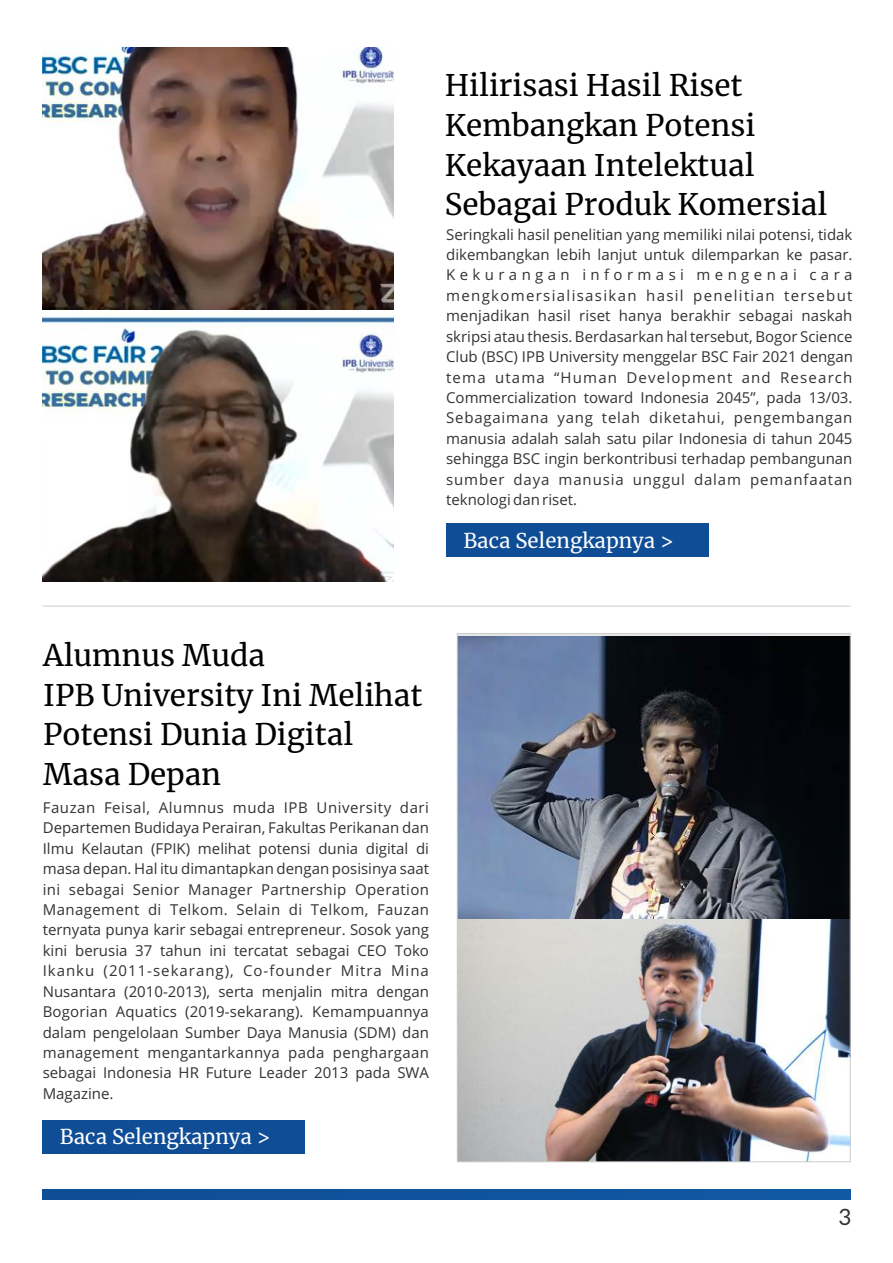
<style>
.page{position:relative;width:893px;height:1263px;background:#fff}
.page>*{position:absolute;margin:0;border:0;box-sizing:border-box;transform-origin:0 0}
.t1{font:29.7px/39.6px "Merriweather";color:#000}
.t2{font:22.5px "Lato";color:#333}
.t3{font:20.4px "Merriweather";color:#fff}
.t4{font:15px/20.4px "Open Sans";color:#333;text-align:justify}
</style>
<div class="page">
<img style="left:43px;top:48px;width:351px;height:262px">
<img style="left:43px;top:316px;width:351px;height:265px">
<div style="left:43px;top:1190px;width:807px;height:9px;background:#10539c"></div>
<hr style="left:43px;top:606px;width:807px;height:1px;background:#ccc">
<img style="left:459px;top:918px;width:389px;height:242px">
<img style="left:459px;top:636px;width:389px;height:282px">
<div style="left:446px;top:524px;width:262px;height:33px;background:#0f4d96"></div>
<div style="left:43px;top:1120px;width:262px;height:34px;background:#0f4d96"></div>
<h1 class="t1" style="left:445px;top:66px;width:384px">Hilirisasi Hasil Riset<br>Kembangkan Potensi<br>Kekayaan Intelektual<br>Sebagai Produk Komersial</h1>
<p class="t4" style="left:446px;top:225px;width:408px">Seringkali hasil penelitian yang memiliki nilai potensi, tidak dikembangkan lebih lanjut untuk dilemparkan ke pasar.<br>Kekurangan informasi mengenai cara mengkomersialisasikan hasil penelitian tersebut menjadikan hasil riset hanya berakhir sebagai naskah skripsi atau thesis. Berdasarkan hal tersebut, Bogor Science Club (BSC) IPB University menggelar BSC Fair 2021 dengan tema utama “Human Development and Research Commercialization toward Indonesia 2045”, pada 13/03.<br>Sebagaimana yang telah diketahui, pengembangan manusia adalah salah satu pilar Indonesia di tahun 2045 sehingga BSC ingin berkontribusi terhadap pembangunan sumber daya manusia unggul dalam pemanfaatan teknologi dan riset.</p>
<h3 class="t3" style="left:463px;top:527px;width:212px">Baca Selengkapnya &gt;</h3>
<h1 class="t1" style="left:43px;top:635px;width:381px">Alumnus Muda<br>IPB University Ini Melihat<br>Potensi Dunia Digital<br>Masa Depan</h1>
<p class="t4" style="left:43px;top:799px;width:388px">Fauzan Feisal, Alumnus muda IPB University dari Departemen Budidaya Perairan, Fakultas Perikanan dan Ilmu Kelautan (FPIK) melihat potensi dunia digital di masa depan. Hal itu dimantapkan dengan posisinya saat ini sebagai Senior Manager Partnership Operation Management di Telkom. Selain di Telkom, Fauzan ternyata punya karir sebagai entrepreneur. Sosok yang kini berusia 37 tahun ini tercatat sebagai CEO Toko Ikanku (2011-sekarang), Co-founder Mitra Mina Nusantara (2010-2013), serta menjalin mitra dengan Bogorian Aquatics (2019-sekarang). Kemampuannya dalam pengelolaan Sumber Daya Manusia (SDM) dan management mengantarkannya pada penghargaan sebagai Indonesia HR Future Leader 2013 pada SWA Magazine.</p>
<h3 class="t3" style="left:60px;top:1124px;width:212px">Baca Selengkapnya &gt;</h3>
<h2 class="t2" style="left:838px;top:1207px;width:15px">3</h2>
</div>
